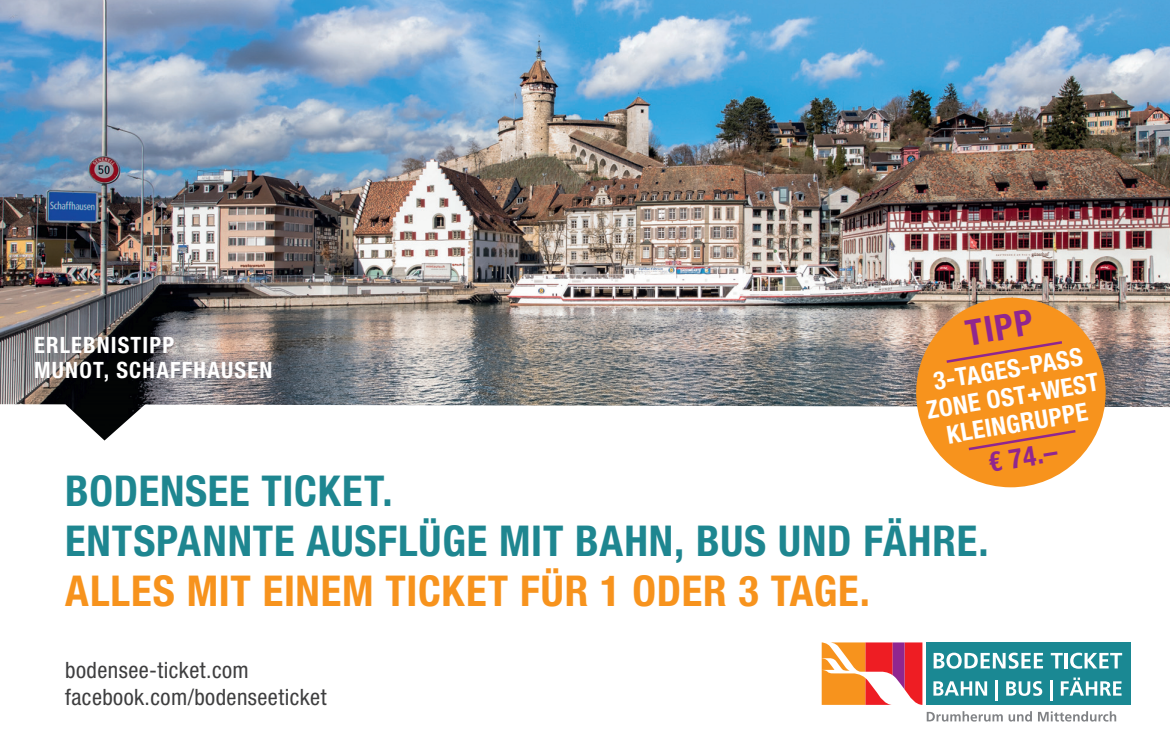
<style>
.page{position:relative;width:1170px;height:745px;background:#fff}
.page>*{position:absolute;margin:0;border:0;box-sizing:border-box;transform-origin:0 0}
.t1{font:700 condensed 42.5px/50px "Helvetica Neue LT Pro";letter-spacing:.02em;color:#1e8690}
.t2{font:700 condensed 42.5px "Helvetica Neue LT Pro";letter-spacing:.02em;color:#f7931d}
.t3{font:700 condensed 35.75px "Helvetica Neue LT Pro";color:#90268f}
.t4{font:700 condensed 27.5px "Helvetica Neue LT Pro";color:#90268f}
.t5{font:700 condensed 25px/27.5px "Helvetica Neue LT Pro";color:#fff;text-align:center}
.t6{font:condensed 22.5px/27.5px "Helvetica Neue LT Pro";letter-spacing:.02em;color:#3e3e3f}
.t7{font:700 condensed 22.5px/25.2px "Helvetica Neue LT Pro";letter-spacing:.05em;color:#fff}
</style>
<div class="page">
<img style="left:0;top:0;width:1169px;height:440px">
<div style="left:915px;top:297px;width:190px;height:190px;background:#f7931d;border-radius:50%"></div>
<svg style="left:946px;top:341px;width:116px;height:22px"></svg>
<svg style="left:968px;top:430px;width:108px;height:21px"></svg>
<svg style="left:821px;top:642px;width:101px;height:62px"></svg>
<div style="left:926px;top:642px;width:204px;height:62px;background:#1a8893"></div>
<svg style="left:933px;top:681px;width:54px;height:14px"></svg>
<hr style="left:995px;top:679px;width:2px;height:21px;background:#fff">
<svg style="left:1006px;top:681px;width:36px;height:14px"></svg>
<hr style="left:1049px;top:679px;width:3px;height:21px;background:#fff">
<svg style="left:1060px;top:677px;width:61px;height:18px"></svg>
<svg style="left:933px;top:652px;width:109px;height:16px"></svg>
<svg style="left:1050px;top:652px;width:12px;height:16px"></svg>
<hr style="left:1064px;top:652px;width:3px;height:16px;background:#fff">
<svg style="left:1070px;top:652px;width:51px;height:16px"></svg>
<svg style="left:926px;top:711px;width:76px;height:10px"></svg>
<svg style="left:1008px;top:711px;width:23px;height:10px"></svg>
<svg style="left:1038px;top:711px;width:78px;height:10px"></svg>
<p class="t7" style="left:34px;top:331px;width:240px">ERLEBNISTIPP<br>MUNOT, SCHAFFHAUSEN</p>
<p class="t3" style="left:962px;top:312px;width:69px;rotate:-10deg">TIPP</p>
<p class="t5" style="left:919px;top:370px;width:176px;rotate:-10deg">3-TAGES-PASS<br>ZONE OST+WEST<br>KLEINGRUPPE</p>
<p class="t4" style="left:985px;top:445px;width:71px;rotate:-9deg">€ 74.–</p>
<p class="t1" style="left:65px;top:465px;width:924px">BODENSEE TICKET.<br>ENTSPANNTE AUSFLÜGE MIT BAHN, BUS UND FÄHRE.</p>
<p class="t2" style="left:65px;top:564px;width:806px">ALLES MIT EINEM TICKET FÜR 1 ODER 3 TAGE.</p>
<p class="t6" style="left:65px;top:655px;width:263px">bodensee-ticket.com facebook.com/bodenseeticket</p>
</div>
